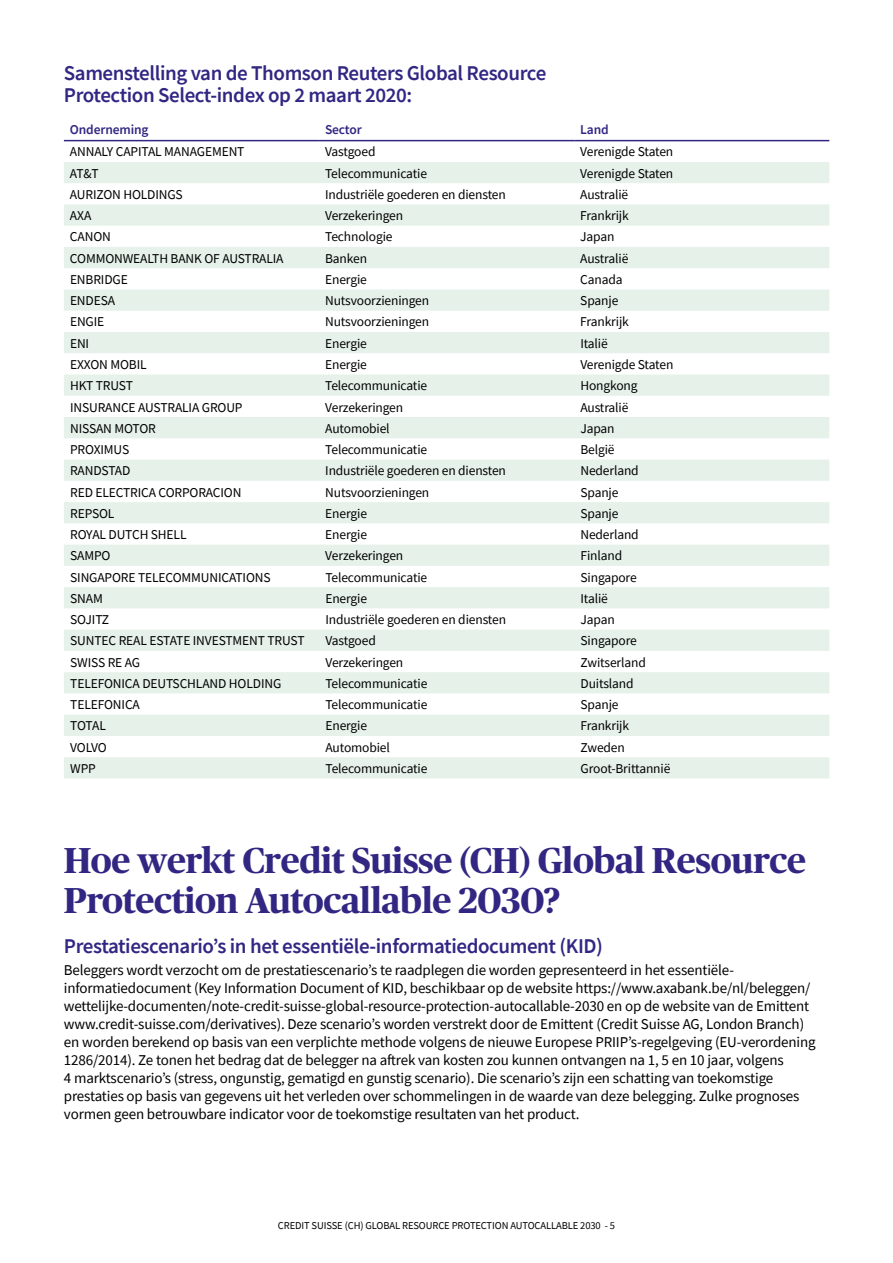
<style>
.page{position:relative;width:893px;height:1263px;background:#fff}
.page>*{position:absolute;margin:0;border:0;box-sizing:border-box;transform-origin:0 0}
.t1{font:700 36px/40.5px "Publico Headline";letter-spacing:-.01em;color:#312783}
.t2{font:600 21px/22.5px "Source Sans Pro";letter-spacing:-.02em;color:#312783}
.t3{font:15px/18px "Source Sans Pro";letter-spacing:-.01em;color:#000}
.t4{font:13.5px "Source Sans Pro";letter-spacing:-.01em;color:#000}
.t5{font:600 13.5px "Source Sans Pro";letter-spacing:-.01em;color:#312783}
.t6{font:10.5px "Source Sans Pro";letter-spacing:-.01em;color:#000}
</style>
<div class="page">
<svg style="left:64px;top:162px;width:765px;height:616px;fill:#e8f3eb"></svg>
<hr style="left:64px;top:140px;width:255px;height:1px;background:#312783">
<hr style="left:319px;top:140px;width:255px;height:1px;background:#312783">
<hr style="left:574px;top:140px;width:255px;height:1px;background:#312783">
<h2 class="t2" style="left:64px;top:61px;width:484px">Samenstelling van de Thomson Reuters Global Resource<br>Protection Select-index op 2 maart 2020:</h2>
<p class="t5" style="left:70px;top:121px;width:80px">Onderneming</p>
<p class="t5" style="left:325px;top:121px;width:38px">Sector</p>
<p class="t5" style="left:580px;top:121px;width:30px">Land</p>
<p class="t4" style="left:70px;top:143px;width:176px">ANNALY CAPITAL MANAGEMENT</p>
<p class="t4" style="left:325px;top:143px;width:52px">Vastgoed</p>
<p class="t4" style="left:580px;top:143px;width:95px">Verenigde Staten</p>
<p class="t4" style="left:70px;top:165px;width:30px">AT&amp;T</p>
<p class="t4" style="left:325px;top:165px;width:103px">Telecommunicatie</p>
<p class="t4" style="left:580px;top:165px;width:95px">Verenigde Staten</p>
<p class="t4" style="left:70px;top:186px;width:114px">AURIZON HOLDINGS</p>
<p class="t4" style="left:325px;top:186px;width:182px">Industriële goederen en diensten</p>
<p class="t4" style="left:580px;top:186px;width:50px">Australië</p>
<p class="t4" style="left:70px;top:207px;width:23px">AXA</p>
<p class="t4" style="left:325px;top:207px;width:79px">Verzekeringen</p>
<p class="t4" style="left:580px;top:207px;width:50px">Frankrijk</p>
<p class="t4" style="left:70px;top:228px;width:42px">CANON</p>
<p class="t4" style="left:325px;top:228px;width:69px">Technologie</p>
<p class="t4" style="left:580px;top:228px;width:36px">Japan</p>
<p class="t4" style="left:70px;top:250px;width:215px">COMMONWEALTH BANK OF AUSTRALIA</p>
<p class="t4" style="left:325px;top:250px;width:43px">Banken</p>
<p class="t4" style="left:580px;top:250px;width:50px">Australië</p>
<p class="t4" style="left:70px;top:271px;width:59px">ENBRIDGE</p>
<p class="t4" style="left:325px;top:271px;width:43px">Energie</p>
<p class="t4" style="left:580px;top:271px;width:44px">Canada</p>
<p class="t4" style="left:70px;top:292px;width:47px">ENDESA</p>
<p class="t4" style="left:325px;top:292px;width:106px">Nutsvoorzieningen</p>
<p class="t4" style="left:580px;top:292px;width:40px">Spanje</p>
<p class="t4" style="left:70px;top:313px;width:36px">ENGIE</p>
<p class="t4" style="left:325px;top:313px;width:106px">Nutsvoorzieningen</p>
<p class="t4" style="left:580px;top:313px;width:50px">Frankrijk</p>
<p class="t4" style="left:70px;top:335px;width:21px">ENI</p>
<p class="t4" style="left:325px;top:335px;width:43px">Energie</p>
<p class="t4" style="left:580px;top:335px;width:29px">Italië</p>
<p class="t4" style="left:70px;top:356px;width:78px">EXXON MOBIL</p>
<p class="t4" style="left:325px;top:356px;width:43px">Energie</p>
<p class="t4" style="left:580px;top:356px;width:95px">Verenigde Staten</p>
<p class="t4" style="left:70px;top:377px;width:64px">HKT TRUST</p>
<p class="t4" style="left:325px;top:377px;width:103px">Telecommunicatie</p>
<p class="t4" style="left:580px;top:377px;width:59px">Hongkong</p>
<p class="t4" style="left:70px;top:398px;width:174px">INSURANCE AUSTRALIA GROUP</p>
<p class="t4" style="left:325px;top:398px;width:79px">Verzekeringen</p>
<p class="t4" style="left:580px;top:398px;width:50px">Australië</p>
<p class="t4" style="left:70px;top:420px;width:87px">NISSAN MOTOR</p>
<p class="t4" style="left:325px;top:420px;width:66px">Automobiel</p>
<p class="t4" style="left:580px;top:420px;width:36px">Japan</p>
<p class="t4" style="left:70px;top:441px;width:61px">PROXIMUS</p>
<p class="t4" style="left:325px;top:441px;width:103px">Telecommunicatie</p>
<p class="t4" style="left:580px;top:441px;width:36px">België</p>
<p class="t4" style="left:70px;top:462px;width:62px">RANDSTAD</p>
<p class="t4" style="left:325px;top:462px;width:182px">Industriële goederen en diensten</p>
<p class="t4" style="left:580px;top:462px;width:60px">Nederland</p>
<p class="t4" style="left:70px;top:483px;width:173px">RED ELECTRICA CORPORACION</p>
<p class="t4" style="left:325px;top:483px;width:106px">Nutsvoorzieningen</p>
<p class="t4" style="left:580px;top:483px;width:40px">Spanje</p>
<p class="t4" style="left:70px;top:505px;width:46px">REPSOL</p>
<p class="t4" style="left:325px;top:505px;width:43px">Energie</p>
<p class="t4" style="left:580px;top:505px;width:40px">Spanje</p>
<p class="t4" style="left:70px;top:526px;width:118px">ROYAL DUTCH SHELL</p>
<p class="t4" style="left:325px;top:526px;width:43px">Energie</p>
<p class="t4" style="left:580px;top:526px;width:60px">Nederland</p>
<p class="t4" style="left:70px;top:547px;width:42px">SAMPO</p>
<p class="t4" style="left:325px;top:547px;width:79px">Verzekeringen</p>
<p class="t4" style="left:580px;top:547px;width:43px">Finland</p>
<p class="t4" style="left:70px;top:568px;width:202px">SINGAPORE TELECOMMUNICATIONS</p>
<p class="t4" style="left:325px;top:568px;width:103px">Telecommunicatie</p>
<p class="t4" style="left:580px;top:568px;width:58px">Singapore</p>
<p class="t4" style="left:70px;top:590px;width:34px">SNAM</p>
<p class="t4" style="left:325px;top:590px;width:43px">Energie</p>
<p class="t4" style="left:580px;top:590px;width:29px">Italië</p>
<p class="t4" style="left:70px;top:611px;width:40px">SOJITZ</p>
<p class="t4" style="left:325px;top:611px;width:182px">Industriële goederen en diensten</p>
<p class="t4" style="left:580px;top:611px;width:36px">Japan</p>
<p class="t4" style="left:70px;top:632px;width:236px">SUNTEC REAL ESTATE INVESTMENT TRUST</p>
<p class="t4" style="left:325px;top:632px;width:52px">Vastgoed</p>
<p class="t4" style="left:580px;top:632px;width:58px">Singapore</p>
<p class="t4" style="left:70px;top:654px;width:71px">SWISS RE AG</p>
<p class="t4" style="left:325px;top:654px;width:79px">Verzekeringen</p>
<p class="t4" style="left:580px;top:654px;width:67px">Zwitserland</p>
<p class="t4" style="left:70px;top:675px;width:213px">TELEFONICA DEUTSCHLAND HOLDING</p>
<p class="t4" style="left:325px;top:675px;width:103px">Telecommunicatie</p>
<p class="t4" style="left:581px;top:675px;width:55px">Duitsland</p>
<p class="t4" style="left:70px;top:696px;width:71px">TELEFONICA</p>
<p class="t4" style="left:325px;top:696px;width:103px">Telecommunicatie</p>
<p class="t4" style="left:581px;top:696px;width:40px">Spanje</p>
<p class="t4" style="left:70px;top:717px;width:37px">TOTAL</p>
<p class="t4" style="left:325px;top:717px;width:43px">Energie</p>
<p class="t4" style="left:581px;top:717px;width:50px">Frankrijk</p>
<p class="t4" style="left:70px;top:739px;width:38px">VOLVO</p>
<p class="t4" style="left:325px;top:739px;width:66px">Automobiel</p>
<p class="t4" style="left:581px;top:739px;width:46px">Zweden</p>
<p class="t4" style="left:70px;top:760px;width:27px">WPP</p>
<p class="t4" style="left:325px;top:760px;width:103px">Telecommunicatie</p>
<p class="t4" style="left:581px;top:760px;width:91px">Groot-Brittannië</p>
<h1 class="t1" style="left:64px;top:838px;width:744px">Hoe werkt Credit Suisse (CH) Global Resource<br>Protection Autocallable 2030?</h1>
<h2 class="t2" style="left:64px;top:934px;width:541px">Prestatiescenario’s in het essentiële-informatiedocument (KID)</h2>
<p class="t3" style="left:64px;top:961px;width:753px">Beleggers wordt verzocht om de prestatiescenario’s te raadplegen die worden gepresenteerd in het essentiële&shy;informatiedocument (Key Information Document of KID, beschikbaar op de website https://www.axabank.be/nl/beleggen/ wettelijke-documenten/note-credit-suisse-global-resource-protection-autocallable-2030 en op de website van de Emittent www.credit-suisse.com/derivatives). Deze scenario’s worden verstrekt door de Emittent (Credit Suisse AG, London Branch) en worden berekend op basis van een verplichte methode volgens de nieuwe Europese PRIIP’s-regelgeving (EU-verordening 1286/2014). Ze tonen het bedrag dat de belegger na aftrek van kosten zou kunnen ontvangen na 1, 5 en 10 jaar, volgens<br>4 marktscenario’s (stress, ongunstig, gematigd en gunstig scenario). Die scenario’s zijn een schatting van toekomstige prestaties op basis van gegevens uit het verleden over schommelingen in de waarde van deze belegging. Zulke prognoses vormen geen betrouwbare indicator voor de toekomstige resultaten van het product.</p>
<p class="t6" style="left:278px;top:1219px;width:339px">CREDIT SUISSE (CH) GLOBAL RESOURCE PROTECTION AUTOCALLABLE 2030 - 5</p>
</div>
